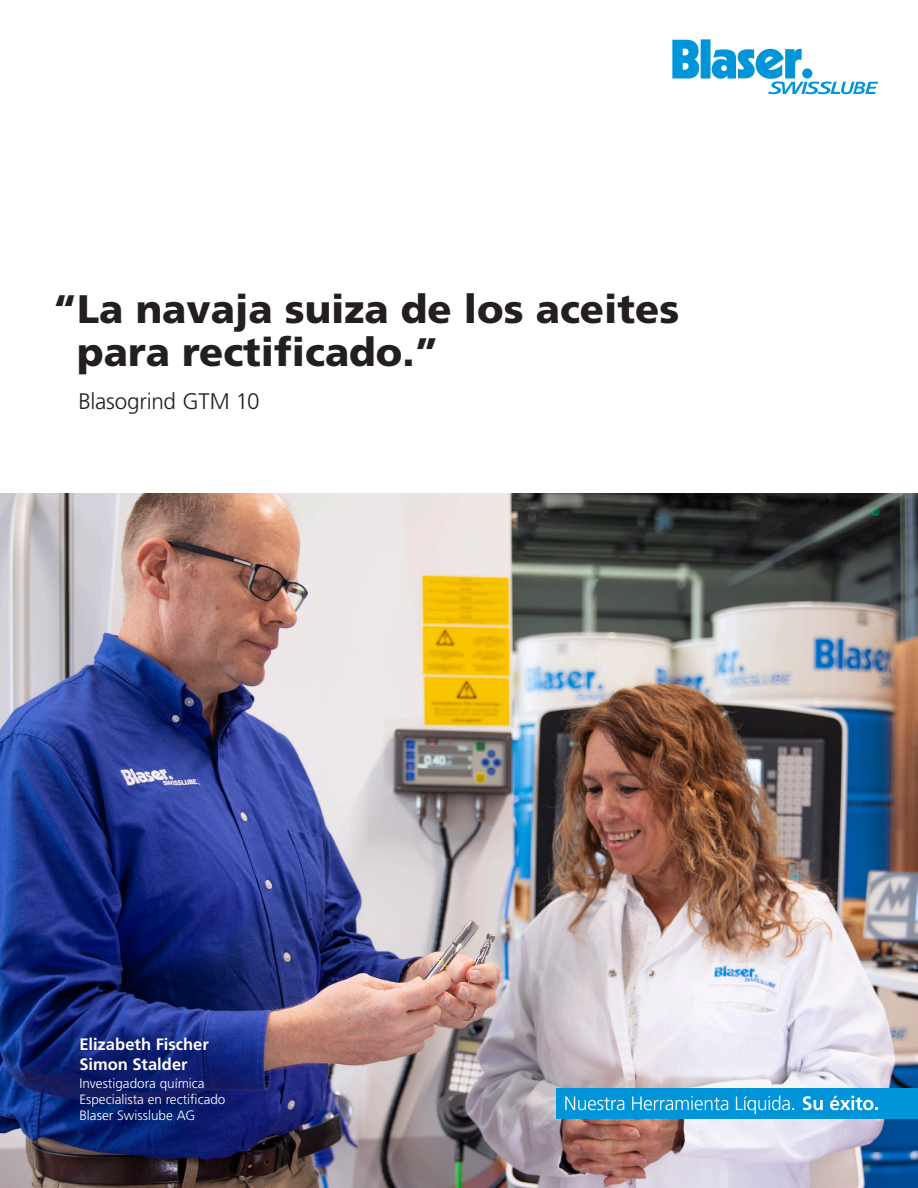
<style>
.page{position:relative;width:918px;height:1188px;background:#fff}
.page>*{position:absolute;margin:0;border:0;box-sizing:border-box;transform-origin:0 0}
.t1{font:900 39.75px/43.5px "Frutiger LT Std";color:#231f20}
.t2{font:300 22.5px "Frutiger LT Std";letter-spacing:-.01em;color:#231f20}
.t3{font:700 16.5px/19.8px "Frutiger LT Std";color:#fff}
.t4{font:300 13.5px/16.2px "Frutiger LT Std";color:#fff}
</style>
<div class="page">
<img style="left:0;top:494px;width:918px;height:694px">
<div style="left:701px;top:39px;width:10px;height:40px;background:#0095d9"></div>
<svg style="left:672px;top:40px;width:27px;height:38px"></svg>
<svg style="left:711px;top:48px;width:167px;height:46px"></svg>
<div style="left:557px;top:1088px;width:361px;height:30px;background:#0095d9"></div>
<svg style="left:565px;top:1096px;width:59px;height:14px"></svg>
<svg style="left:632px;top:1096px;width:96px;height:14px"></svg>
<svg style="left:736px;top:1095px;width:58px;height:19px"></svg>
<svg style="left:803px;top:1096px;width:20px;height:14px"></svg>
<svg style="left:830px;top:1096px;width:48px;height:14px"></svg>
<h1 class="t1" style="left:77px;top:287px;width:604px;text-indent:-24px">“La navaja suiza de los aceites para rectificado.”</h1>
<h2 class="t2" style="left:78px;top:388px;width:183px">Blasogrind GTM 10</h2>
<p class="t3" style="left:79px;top:1034px;width:131px">Elizabeth Fischer<br>Simon Stalder</p>
<p class="t4" style="left:79px;top:1075px;width:148px">Investigadora química<br>Especialista en rectificado<br>Blaser Swisslube AG</p>
</div>
